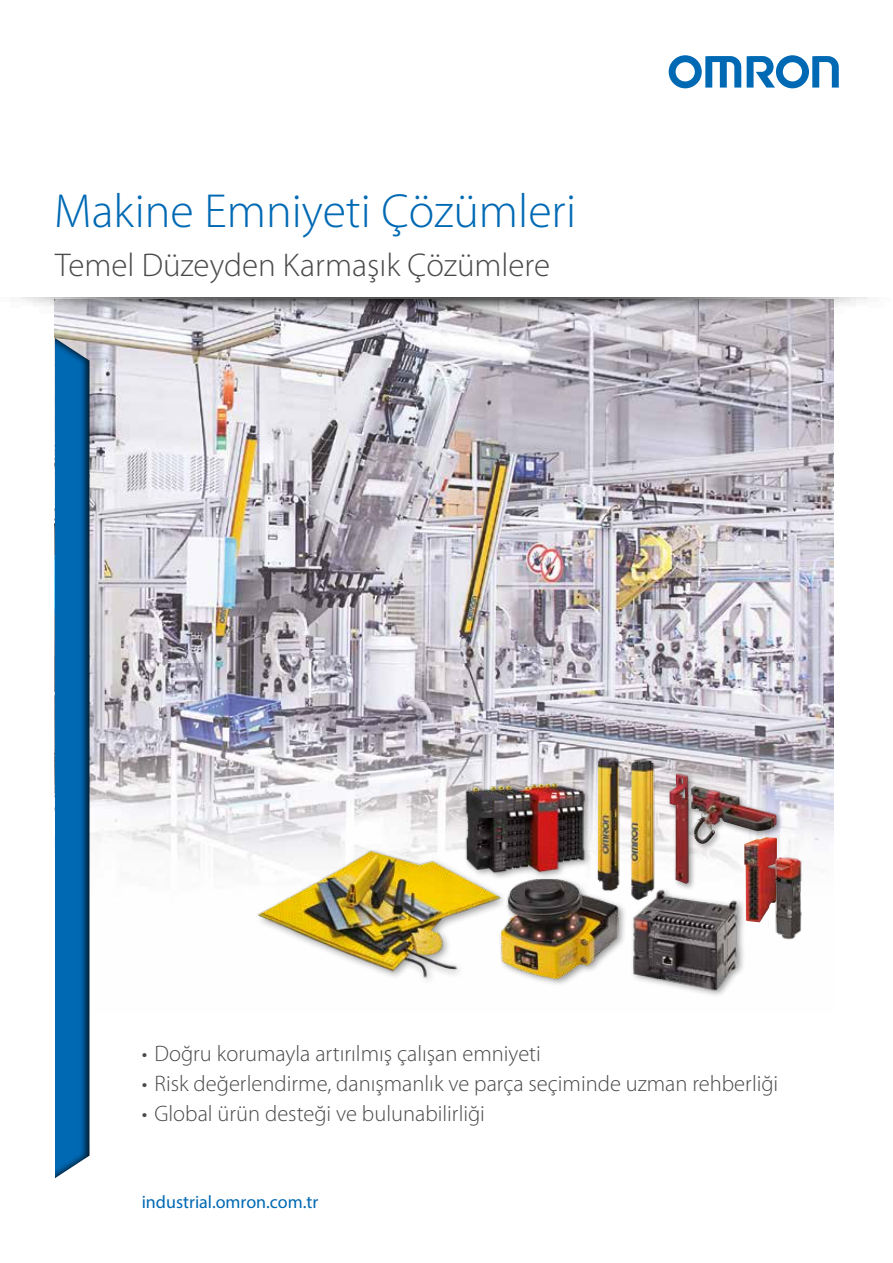
<style>
.page{position:relative;width:893px;height:1263px;background:#fff}
.page>*{position:absolute;margin:0;border:0;box-sizing:border-box;transform-origin:0 0}
.t1{font:300 48px "Myriad Pro";color:#0069b4}
.t2{font:300 33px "Myriad Pro";color:#4b4a49}
.t3{font:300 22.5px "Myriad Pro";color:#4a4a49}
.t4{font:18px "Myriad Pro";color:#0069b4}
</style>
<div class="page">
<img style="left:54px;top:335px;width:779px;height:588px">
<img style="left:21px;top:298px;width:847px;height:37px">
<svg style="left:669px;top:55px;width:72px;height:33px"></svg>
<svg style="left:747px;top:55px;width:92px;height:33px"></svg>
<div style="left:55px;top:316px;width:35px;height:886px;background:#000;opacity:.75"></div>
<img style="left:457px;top:770px;width:117px;height:105px">
<img style="left:254px;top:843px;width:256px;height:137px">
<div style="left:666px;top:770px;width:118px;height:121px;background:#000;opacity:.4"></div>
<img style="left:669px;top:773px;width:86px;height:111px">
<img style="left:574px;top:753px;width:89px;height:170px">
<div style="left:498px;top:875px;width:129px;height:112px;background:#000;opacity:.4"></div>
<img style="left:501px;top:879px;width:125px;height:108px">
<div style="left:630px;top:886px;width:115px;height:112px;background:#000;opacity:.4"></div>
<img style="left:631px;top:888px;width:110px;height:110px">
<img style="left:744px;top:837px;width:33px;height:85px">
<img style="left:768px;top:855px;width:36px;height:85px">
<h1 class="t1" style="left:54px;top:182px;width:524px">Makine Emniyeti Çözümleri</h1>
<h2 class="t2" style="left:55px;top:245px;width:496px">Temel Düzeyden Karmaşık Çözümlere</h2>
<p class="t3" style="left:142px;top:1040px;width:401px">• Doğru korumayla artırılmış çalışan emniyeti</p>
<p class="t3" style="left:142px;top:1070px;width:638px">• Risk değerlendirme, danışmanlık ve parça seçiminde uzman rehberliği</p>
<p class="t3" style="left:142px;top:1100px;width:345px">• Global ürün desteği ve bulunabilirliği</p>
<p class="t4" style="left:142px;top:1190px;width:178px">industrial.omron.com.tr</p>
</div>
